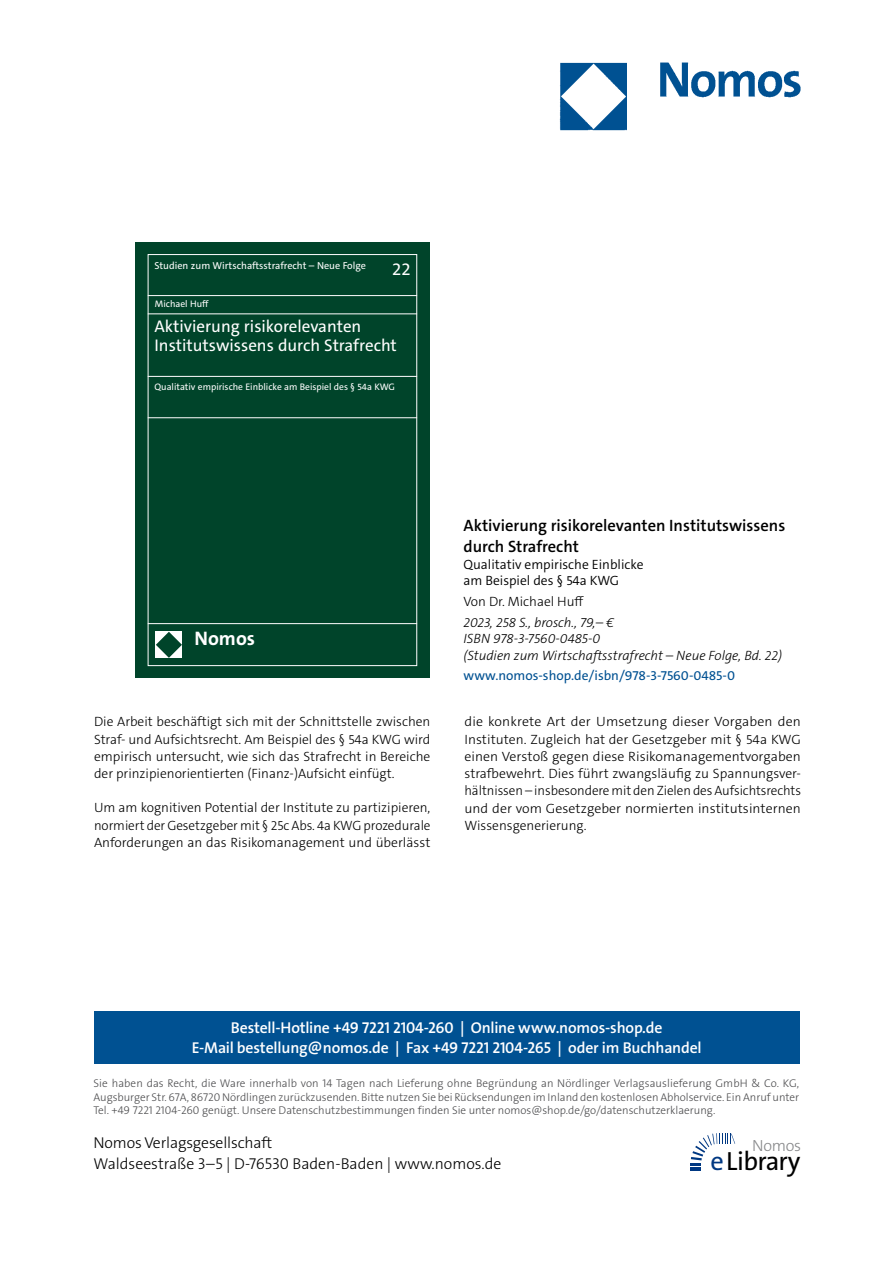
<style>
.page{position:relative;width:893px;height:1263px;background:#fff}
.page>*{position:absolute;margin:0;border:0;box-sizing:border-box;transform-origin:0 0}
.t1{font:26.4px "The Sans Os F";letter-spacing:-.03em;color:#000}
.t2{font:700 19.65px "The Sans C5";color:#fff}
.t3{font:16.95px/18.3px "The Sans C5";color:#fff}
.t4{font:600 16.5px/21px "The Sans C5";color:#000}
.t5{font:300 16.2px "The Sans Os F";letter-spacing:-.02em;color:#87888a}
.t6{font:600 15.75px/21px "The Sans Os F";letter-spacing:-.01em;color:#fff;text-align:center}
.t7{font:300 15.75px/21px "The Sans Os F";color:#000}
.t8{font:300 13.5px/17.2px "The Sans C5";color:#000;text-align:justify}
.t9{font:italic 300 13.5px/16.5px "The Sans C5";color:#000}
.t10{font:300 13.5px/16.5px "The Sans C5";color:#000}
.t11{font:13.5px "The Sans C5";color:#005192}
.t12{font:300 11.25px/13.5px "The Sans Os F";color:#4b4b4d;text-align:justify}
.t13{font:10.2px "The Sans C5";color:#fff}
.t14{font:9.45px "The Sans C5";color:#fff}
.s1{color:#003882}
</style>
<div class="page">
<img style="left:559px;top:62px;width:242px;height:69px">
<div style="left:94px;top:1011px;width:705px;height:52px;background:#005192"></div>
<svg style="left:690px;top:1133px;width:45px;height:38px"></svg>
<div style="left:135px;top:242px;width:295px;height:435px;background:#00442a"></div>
<div style="left:148px;top:254px;width:269px;height:412px;border:1px solid #fff"></div>
<hr style="left:148px;top:295px;width:269px;height:1px;background:#fff">
<hr style="left:148px;top:376px;width:269px;height:1px;background:#fff">
<hr style="left:148px;top:417px;width:269px;height:1px;background:#fff">
<hr style="left:148px;top:623px;width:269px;height:1px;background:#fff">
<div style="left:155px;top:631px;width:27px;height:27px;background:#fff"></div>
<svg style="left:156px;top:632px;width:26px;height:26px"></svg>
<hr style="left:148px;top:313px;width:269px;height:1px;background:#fff">
<p class="t13" style="left:154px;top:259px;width:213px">Studien zum Wirtschaftsstrafrecht – Neue Folge</p>
<p class="t3" style="left:392px;top:260px;width:20px">22</p>
<p class="t14" style="left:155px;top:298px;width:55px">Michael Huff</p>
<p class="t3" style="left:154px;top:318px;width:244px">Aktivierung risikorelevanten<br>Institutswissens durch Strafrecht</p>
<p class="t14" style="left:154px;top:380px;width:242px">Qualitativ empirische Einblicke am Beispiel des § 54a KWG</p>
<h2 class="t2" style="left:194px;top:625px;width:62px">Nomos</h2>
<p class="t8" style="left:94px;top:713px;width:338px">Die Arbeit beschäftigt sich mit der Schnittstelle zwischen Straf- und Aufsichtsrecht. Am Beispiel des § 54a KWG wird empirisch untersucht, wie sich das Strafrecht in Bereiche der prinzipienorientierten (Finanz-)Aufsicht einfügt.</p>
<p class="t8" style="left:94px;top:799px;width:338px">Um am kognitiven Potential der Institute zu partizipieren, normiert der Gesetzgeber mit § 25c Abs. 4a KWG prozedurale Anforderungen an das Risikomanagement und überlässt</p>
<p class="t4" style="left:463px;top:515px;width:323px">Aktivierung risikorelevanten Institutswissens durch Strafrecht</p>
<p class="t10" style="left:463px;top:556px;width:181px">Qualitativ empirische Einblicke am Beispiel des § 54a KWG</p>
<p class="t8" style="left:463px;top:593px;width:122px">Von Dr. Michael Huff</p>
<p class="t9" style="left:463px;top:614px;width:320px">2023, 258 S., brosch., 79,– €<br>ISBN 978-3-7560-0485-0<br>(Studien zum Wirtschaftsstrafrecht – Neue Folge, Bd. 22)</p>
<p class="t11" style="left:463px;top:667px;width:273px">www.nomos-shop.de/isbn/978-3-7560-0485-0</p>
<p class="t8" style="left:464px;top:713px;width:338px">die konkrete Art der Umsetzung dieser Vorgaben den Instituten. Zugleich hat der Gesetzgeber mit § 54a KWG einen Verstoß gegen diese Risikomanagementvorgaben strafbewehrt. Dies führt zwangsläufig zu Spannungsver&shy;hältnissen – insbesondere mit den Zielen des Aufsichtsrechts und der vom Gesetzgeber normierten institutsinternen Wissensgenerierung.</p>
<p class="t6" style="left:192px;top:1017px;width:511px">Bestell-Hotline +49 7221 2104-260 | Online www.nomos-shop.de<br>E-Mail bestellung@nomos.de | Fax +49 7221 2104-265 | oder im Buchhandel</p>
<p class="t12" style="left:94px;top:1077px;width:707px">Sie haben das Recht, die Ware innerhalb von 14 Tagen nach Lieferung ohne Begründung an Nördlinger Verlagsauslieferung GmbH &amp; Co. KG, Augsburger Str. 67A, 86720 Nördlingen zurückzusenden. Bitte nutzen Sie bei Rücksendungen im Inland den kostenlosen Abholservice. Ein Anruf unter Tel. +49 7221 2104-260 genügt. Unsere Datenschutzbestimmungen finden Sie unter nomos@shop.de/go/datenschutzerklaerung.</p>
<p class="t7" style="left:94px;top:1133px;width:409px">Nomos Verlagsgesellschaft<br>Waldseestraße 3–5 | D-76530 Baden-Baden | www.nomos.de</p>
<p class="t5" style="left:752px;top:1135px;width:51px">Nomos</p>
<h1 class="t1" style="left:710px;top:1151px;width:91px"><span class="s1">e</span>Library</h1>
</div>
